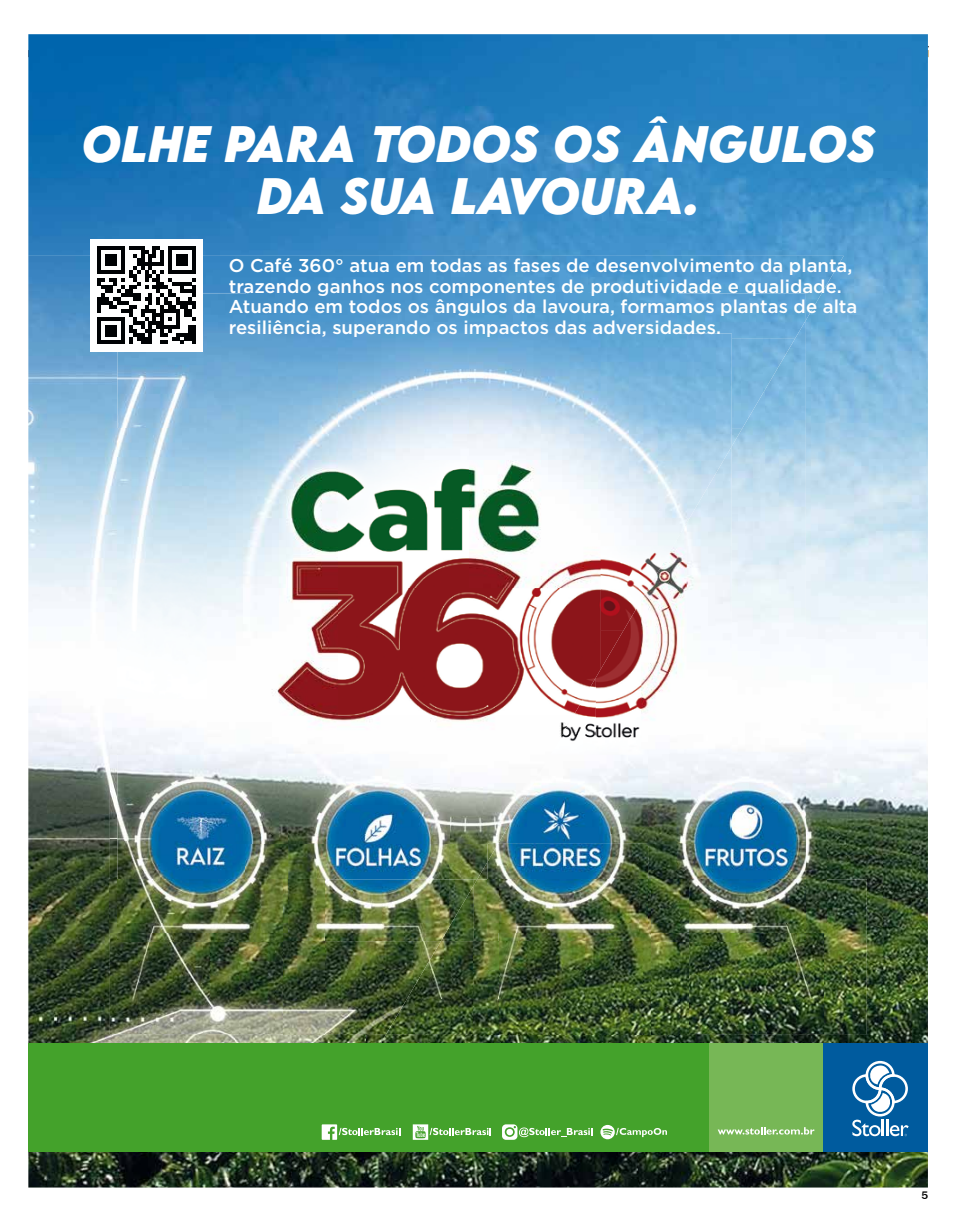
<style>
.page{position:relative;width:957px;height:1223px;background:#fff}
.page>*{position:absolute;margin:0;border:0;box-sizing:border-box;transform-origin:0 0}
.t1{font:italic 700 45.5px/51.6px "LEMONMILK";color:#fff;text-align:center}
.t2{font:500 18.5px/20.6px "Gotham";color:#fff}
.t3{font:500 11.25px "Franklin Gothic";color:#000}
</style>
<div class="page">
<img style="left:28px;top:34px;width:900px;height:1153px">
<img style="left:765px;top:338px;width:41px;height:416px">
<img style="left:732px;top:429px;width:33px;height:325px">
<img style="left:28px;top:256px;width:89px;height:356px">
<img style="left:203px;top:256px;width:640px;height:44px">
<img style="left:806px;top:300px;width:11px;height:20px">
<img style="left:28px;top:612px;width:89px;height:357px">
<img style="left:28px;top:969px;width:121px;height:74px">
<img style="left:149px;top:1034px;width:217px;height:9px">
<img style="left:366px;top:1034px;width:20px;height:9px">
<img style="left:117px;top:293px;width:129px;height:135px">
<img style="left:246px;top:293px;width:431px;height:40px">
<img style="left:677px;top:293px;width:129px;height:45px">
<img style="left:732px;top:338px;width:63px;height:91px">
<img style="left:117px;top:428px;width:90px;height:326px">
<img style="left:732px;top:428px;width:10px;height:18px">
<img style="left:449px;top:758px;width:38px;height:121px">
<img style="left:686px;top:461px;width:46px;height:293px">
<img style="left:641px;top:546px;width:45px;height:208px">
<img style="left:596px;top:631px;width:45px;height:123px">
<img style="left:573px;top:716px;width:23px;height:38px">
<img style="left:207px;top:333px;width:525px;height:128px">
<img style="left:207px;top:460px;width:394px;height:256px">
<img style="left:600px;top:460px;width:123px;height:86px">
<img style="left:600px;top:545px;width:73px;height:86px">
<img style="left:600px;top:630px;width:23px;height:39px">
<img style="left:207px;top:715px;width:366px;height:43px">
<img style="left:110px;top:754px;width:7px;height:125px">
<img style="left:117px;top:754px;width:129px;height:125px">
<img style="left:246px;top:843px;width:203px;height:36px">
<img style="left:207px;top:754px;width:242px;height:89px">
<img style="left:487px;top:843px;width:161px;height:36px">
<img style="left:487px;top:843px;width:11px;height:19px">
<img style="left:550px;top:754px;width:98px;height:89px">
<img style="left:487px;top:754px;width:63px;height:89px">
<img style="left:648px;top:754px;width:178px;height:125px">
<img style="left:824px;top:879px;width:43px;height:155px">
<img style="left:689px;top:933px;width:135px;height:101px">
<img style="left:652px;top:933px;width:154px;height:8px">
<img style="left:652px;top:879px;width:174px;height:54px">
<img style="left:441px;top:941px;width:248px;height:93px">
<img style="left:325px;top:941px;width:116px;height:93px">
<img style="left:325px;top:879px;width:149px;height:62px">
<img style="left:110px;top:879px;width:339px;height:54px">
<img style="left:498px;top:879px;width:154px;height:62px">
<img style="left:474px;top:879px;width:24px;height:155px">
<svg style="left:474px;top:879px;width:3px;height:6px"></svg>
<img style="left:110px;top:933px;width:173px;height:101px">
<img style="left:117px;top:933px;width:166px;height:8px">
<img style="left:283px;top:879px;width:42px;height:155px">
<div style="left:91px;top:239px;width:112px;height:113px;background:#fff"></div>
<svg style="left:97px;top:246px;width:99px;height:98px"></svg>
<div style="left:28px;top:1043px;width:681px;height:108px;background:#44a22b"></div>
<div style="left:709px;top:1043px;width:114px;height:108px;background:#77b756"></div>
<div style="left:823px;top:1043px;width:105px;height:108px;background:#005b9e"></div>
<svg style="left:852px;top:1060px;width:56px;height:76px"></svg>
<svg style="left:717px;top:1127px;width:97px;height:7px"></svg>
<svg style="left:322px;top:1124px;width:78px;height:15px"></svg>
<svg style="left:413px;top:1124px;width:78px;height:15px"></svg>
<svg style="left:502px;top:1124px;width:90px;height:15px"></svg>
<svg style="left:600px;top:1124px;width:67px;height:15px"></svg>
<h1 class="t1" style="left:82px;top:119px;width:795px">OLHE PARA TODOS OS ÂNGULOS<br>DA SUA LAVOURA.</h1>
<p class="t2" style="left:229px;top:255px;width:630px">O Café 360° atua em todas as fases de desenvolvimento da planta, trazendo ganhos nos componentes de produtividade e qualidade.<br>Atuando em todos os ângulos da lavoura, formamos plantas de alta resiliência, superando os impactos das adversidades.</p>
<p class="t3" style="left:921px;top:1188px;width:8px">5</p>
</div>
